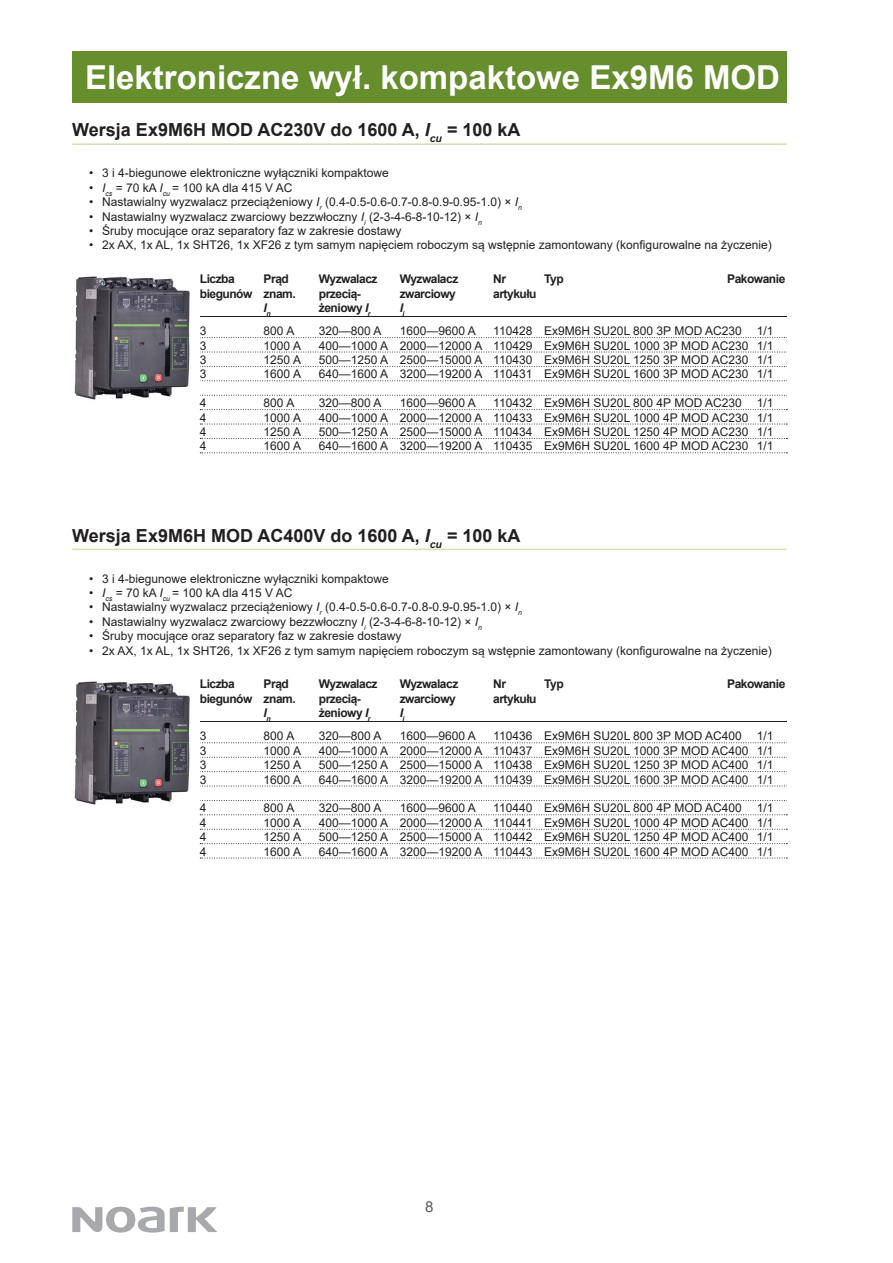
<style>
.page{position:relative;width:893px;height:1263px;background:#fff}
.page>*{position:absolute;margin:0;border:0;box-sizing:border-box;transform-origin:0 0}
.t1{font:700 33px "Arial";color:#fff}
.t2{font:700 18px "Arial";color:#231f20}
.t3{font:15px "Arial";color:#57585a}
.t4{font:12px "Arial";color:#231f20}
.t5{font:700 12px "Arial";letter-spacing:-.04em;color:#231f20}
.t6{font:italic 700 12px "Arial";color:#231f20}
.s1{font-style:italic}
</style>
<div class="page">
<div style="left:72px;top:51px;width:715px;height:51px;background:#668e2c"></div>
<svg style="left:72px;top:1206px;width:145px;height:26px"></svg>
<svg style="left:200px;top:337px;width:587px;height:1px"></svg>
<svg style="left:200px;top:352px;width:587px;height:1px"></svg>
<svg style="left:200px;top:366px;width:587px;height:1px"></svg>
<svg style="left:200px;top:380px;width:587px;height:1px"></svg>
<svg style="left:200px;top:395px;width:587px;height:1px"></svg>
<svg style="left:200px;top:409px;width:587px;height:1px"></svg>
<svg style="left:200px;top:424px;width:587px;height:1px"></svg>
<svg style="left:200px;top:438px;width:587px;height:1px"></svg>
<svg style="left:200px;top:452px;width:587px;height:1px"></svg>
<hr style="left:200px;top:316px;width:587px;height:1px;background:#231f20">
<hr style="left:72px;top:143px;width:715px;height:2px;background:#cfe4ae">
<svg style="left:200px;top:742px;width:587px;height:1px"></svg>
<svg style="left:200px;top:757px;width:587px;height:1px"></svg>
<svg style="left:200px;top:771px;width:587px;height:1px"></svg>
<svg style="left:200px;top:786px;width:587px;height:1px"></svg>
<svg style="left:200px;top:800px;width:587px;height:1px"></svg>
<svg style="left:200px;top:814px;width:587px;height:1px"></svg>
<svg style="left:200px;top:829px;width:587px;height:1px"></svg>
<svg style="left:200px;top:843px;width:587px;height:1px"></svg>
<svg style="left:200px;top:858px;width:587px;height:1px"></svg>
<hr style="left:200px;top:721px;width:587px;height:1px;background:#231f20">
<hr style="left:72px;top:549px;width:715px;height:1px;background:#cfe4ae">
<img style="left:74px;top:276px;width:116px;height:124px">
<img style="left:74px;top:681px;width:116px;height:124px">
<h1 class="t1" style="left:85px;top:54px;width:697px">Elektroniczne wył. kompaktowe Ex9M6 MOD</h1>
<h2 class="t2" style="left:72px;top:117px;width:450px">Wersja Ex9M6H MOD AC230V do 1600 A, <span class="s1">I</span><sub>cu</sub> = 100 kA</h2>
<p class="t4" style="left:89px;top:165px;width:301px">• 3 i 4-biegunowe elektroniczne wyłączniki kompaktowe</p>
<p class="t4" style="left:89px;top:179px;width:205px"><span class="s1">• I</span><sub>cs</sub> = 70 kA <span class="s1">I</span><sub>cu</sub> = 100 kA dla 415 V AC</p>
<p class="t4" style="left:89px;top:194px;width:434px">• Nastawialny wyzwalacz przeciążeniowy <span class="s1">I</span><sub>r</sub> (0.4-0.5-0.6-0.7-0.8-0.9-0.95-1.0) × <span class="s1">I</span><sub>n</sub></p>
<p class="t4" style="left:89px;top:208px;width:394px">• Nastawialny wyzwalacz zwarciowy bezzwłoczny <span class="s1">I</span><sub>i</sub> (2-3-4-6-8-10-12) × <span class="s1">I</span><sub>n</sub></p>
<p class="t4" style="left:89px;top:222px;width:314px">• Śruby mocujące oraz separatory faz w zakresie dostawy</p>
<p class="t4" style="left:89px;top:237px;width:684px">• 2x AX, 1x AL, 1x SHT26, 1x XF26 z tym samym napięciem roboczym są wstępnie zamontowany (konfigurowalne na życzenie)</p>
<p class="t5" style="left:200px;top:270px;width:36px">Liczba</p>
<p class="t5" style="left:264px;top:270px;width:27px">Prąd</p>
<p class="t5" style="left:319px;top:270px;width:60px">Wyzwalacz</p>
<p class="t5" style="left:400px;top:270px;width:60px">Wyzwalacz</p>
<p class="t5" style="left:493px;top:270px;width:14px">Nr</p>
<p class="t5" style="left:544px;top:270px;width:21px">Typ</p>
<p class="t5" style="left:727px;top:270px;width:60px">Pakowanie</p>
<p class="t5" style="left:200px;top:285px;width:97px">biegunów znam.</p>
<p class="t5" style="left:319px;top:285px;width:43px">przecią-</p>
<p class="t5" style="left:400px;top:285px;width:58px">zwarciowy</p>
<p class="t5" style="left:493px;top:285px;width:45px">artykułu</p>
<p class="t6" style="left:264px;top:300px;width:9px">I<sub>n</sub></p>
<p class="t5" style="left:319px;top:299px;width:53px">żeniowy <span class="s1">I</span><sub>r</sub></p>
<p class="t6" style="left:400px;top:300px;width:6px">I<sub>i</sub></p>
<p class="t4" style="left:200px;top:323px;width:8px">3</p>
<p class="t4" style="left:264px;top:323px;width:32px">800 A</p>
<p class="t4" style="left:319px;top:323px;width:64px">320—800 A</p>
<p class="t4" style="left:400px;top:323px;width:78px">1600—9600 A</p>
<p class="t4" style="left:493px;top:323px;width:250px">110428 Ex9M6H SU20L 800 3P MOD AC230</p>
<p class="t4" style="left:757px;top:323px;width:18px">1/1</p>
<p class="t4" style="left:200px;top:337px;width:8px">3</p>
<p class="t4" style="left:264px;top:337px;width:39px">1000 A</p>
<p class="t4" style="left:319px;top:337px;width:456px">400—1000 A 2000—12000 A 110429 Ex9M6H SU20L 1000 3P MOD AC230 1/1</p>
<p class="t4" style="left:200px;top:351px;width:8px">3</p>
<p class="t4" style="left:264px;top:351px;width:39px">1250 A</p>
<p class="t4" style="left:319px;top:351px;width:456px">500—1250 A 2500—15000 A 110430 Ex9M6H SU20L 1250 3P MOD AC230 1/1</p>
<p class="t4" style="left:200px;top:366px;width:8px">3</p>
<p class="t4" style="left:264px;top:366px;width:39px">1600 A</p>
<p class="t4" style="left:319px;top:366px;width:456px">640—1600 A 3200—19200 A 110431 Ex9M6H SU20L 1600 3P MOD AC230 1/1</p>
<p class="t4" style="left:200px;top:395px;width:8px">4</p>
<p class="t4" style="left:264px;top:395px;width:32px">800 A</p>
<p class="t4" style="left:319px;top:395px;width:64px">320—800 A</p>
<p class="t4" style="left:400px;top:395px;width:78px">1600—9600 A</p>
<p class="t4" style="left:493px;top:395px;width:250px">110432 Ex9M6H SU20L 800 4P MOD AC230</p>
<p class="t4" style="left:757px;top:395px;width:18px">1/1</p>
<p class="t4" style="left:200px;top:409px;width:8px">4</p>
<p class="t4" style="left:264px;top:409px;width:39px">1000 A</p>
<p class="t4" style="left:319px;top:409px;width:456px">400—1000 A 2000—12000 A 110433 Ex9M6H SU20L 1000 4P MOD AC230 1/1</p>
<p class="t4" style="left:200px;top:423px;width:8px">4</p>
<p class="t4" style="left:264px;top:423px;width:39px">1250 A</p>
<p class="t4" style="left:319px;top:423px;width:456px">500—1250 A 2500—15000 A 110434 Ex9M6H SU20L 1250 4P MOD AC230 1/1</p>
<p class="t4" style="left:200px;top:438px;width:8px">4</p>
<p class="t4" style="left:264px;top:438px;width:39px">1600 A</p>
<p class="t4" style="left:319px;top:438px;width:456px">640—1600 A 3200—19200 A 110435 Ex9M6H SU20L 1600 4P MOD AC230 1/1</p>
<h2 class="t2" style="left:72px;top:523px;width:450px">Wersja Ex9M6H MOD AC400V do 1600 A, <span class="s1">I</span><sub>cu</sub> = 100 kA</h2>
<p class="t4" style="left:89px;top:570px;width:301px">• 3 i 4-biegunowe elektroniczne wyłączniki kompaktowe</p>
<p class="t4" style="left:89px;top:584px;width:205px"><span class="s1">• I</span><sub>cs</sub> = 70 kA <span class="s1">I</span><sub>cu</sub> = 100 kA dla 415 V AC</p>
<p class="t4" style="left:89px;top:599px;width:434px">• Nastawialny wyzwalacz przeciążeniowy <span class="s1">I</span><sub>r</sub> (0.4-0.5-0.6-0.7-0.8-0.9-0.95-1.0) × <span class="s1">I</span><sub>n</sub></p>
<p class="t4" style="left:89px;top:613px;width:394px">• Nastawialny wyzwalacz zwarciowy bezzwłoczny <span class="s1">I</span><sub>i</sub> (2-3-4-6-8-10-12) × <span class="s1">I</span><sub>n</sub></p>
<p class="t4" style="left:89px;top:628px;width:314px">• Śruby mocujące oraz separatory faz w zakresie dostawy</p>
<p class="t4" style="left:89px;top:642px;width:684px">• 2x AX, 1x AL, 1x SHT26, 1x XF26 z tym samym napięciem roboczym są wstępnie zamontowany (konfigurowalne na życzenie)</p>
<p class="t5" style="left:200px;top:676px;width:36px">Liczba</p>
<p class="t5" style="left:264px;top:676px;width:27px">Prąd</p>
<p class="t5" style="left:319px;top:676px;width:60px">Wyzwalacz</p>
<p class="t5" style="left:400px;top:676px;width:60px">Wyzwalacz</p>
<p class="t5" style="left:493px;top:676px;width:14px">Nr</p>
<p class="t5" style="left:544px;top:676px;width:21px">Typ</p>
<p class="t5" style="left:727px;top:676px;width:60px">Pakowanie</p>
<p class="t5" style="left:200px;top:690px;width:97px">biegunów znam.</p>
<p class="t5" style="left:319px;top:690px;width:43px">przecią-</p>
<p class="t5" style="left:400px;top:690px;width:58px">zwarciowy</p>
<p class="t5" style="left:493px;top:690px;width:45px">artykułu</p>
<p class="t6" style="left:264px;top:705px;width:9px">I<sub>n</sub></p>
<p class="t5" style="left:319px;top:704px;width:53px">żeniowy <span class="s1">I</span><sub>r</sub></p>
<p class="t6" style="left:400px;top:705px;width:6px">I<sub>i</sub></p>
<p class="t4" style="left:200px;top:728px;width:8px">3</p>
<p class="t4" style="left:264px;top:728px;width:32px">800 A</p>
<p class="t4" style="left:319px;top:728px;width:64px">320—800 A</p>
<p class="t4" style="left:400px;top:728px;width:78px">1600—9600 A</p>
<p class="t4" style="left:493px;top:728px;width:250px">110436 Ex9M6H SU20L 800 3P MOD AC400</p>
<p class="t4" style="left:757px;top:728px;width:18px">1/1</p>
<p class="t4" style="left:200px;top:742px;width:8px">3</p>
<p class="t4" style="left:264px;top:742px;width:39px">1000 A</p>
<p class="t4" style="left:319px;top:742px;width:456px">400—1000 A 2000—12000 A 110437 Ex9M6H SU20L 1000 3P MOD AC400 1/1</p>
<p class="t4" style="left:200px;top:757px;width:8px">3</p>
<p class="t4" style="left:264px;top:757px;width:39px">1250 A</p>
<p class="t4" style="left:319px;top:757px;width:456px">500—1250 A 2500—15000 A 110438 Ex9M6H SU20L 1250 3P MOD AC400 1/1</p>
<p class="t4" style="left:200px;top:771px;width:8px">3</p>
<p class="t4" style="left:264px;top:771px;width:39px">1600 A</p>
<p class="t4" style="left:319px;top:771px;width:456px">640—1600 A 3200—19200 A 110439 Ex9M6H SU20L 1600 3P MOD AC400 1/1</p>
<p class="t4" style="left:200px;top:800px;width:8px">4</p>
<p class="t4" style="left:264px;top:800px;width:32px">800 A</p>
<p class="t4" style="left:319px;top:800px;width:64px">320—800 A</p>
<p class="t4" style="left:400px;top:800px;width:78px">1600—9600 A</p>
<p class="t4" style="left:493px;top:800px;width:250px">110440 Ex9M6H SU20L 800 4P MOD AC400</p>
<p class="t4" style="left:757px;top:800px;width:18px">1/1</p>
<p class="t4" style="left:200px;top:814px;width:8px">4</p>
<p class="t4" style="left:264px;top:814px;width:39px">1000 A</p>
<p class="t4" style="left:319px;top:814px;width:456px">400—1000 A 2000—12000 A 110441 Ex9M6H SU20L 1000 4P MOD AC400 1/1</p>
<p class="t4" style="left:200px;top:829px;width:8px">4</p>
<p class="t4" style="left:264px;top:829px;width:39px">1250 A</p>
<p class="t4" style="left:319px;top:829px;width:456px">500—1250 A 2500—15000 A 110442 Ex9M6H SU20L 1250 4P MOD AC400 1/1</p>
<p class="t4" style="left:200px;top:843px;width:8px">4</p>
<p class="t4" style="left:264px;top:843px;width:39px">1600 A</p>
<p class="t4" style="left:319px;top:843px;width:456px">640—1600 A 3200—19200 A 110443 Ex9M6H SU20L 1600 4P MOD AC400 1/1</p>
<p class="t3" style="left:425px;top:1197px;width:10px">8</p>
</div>
